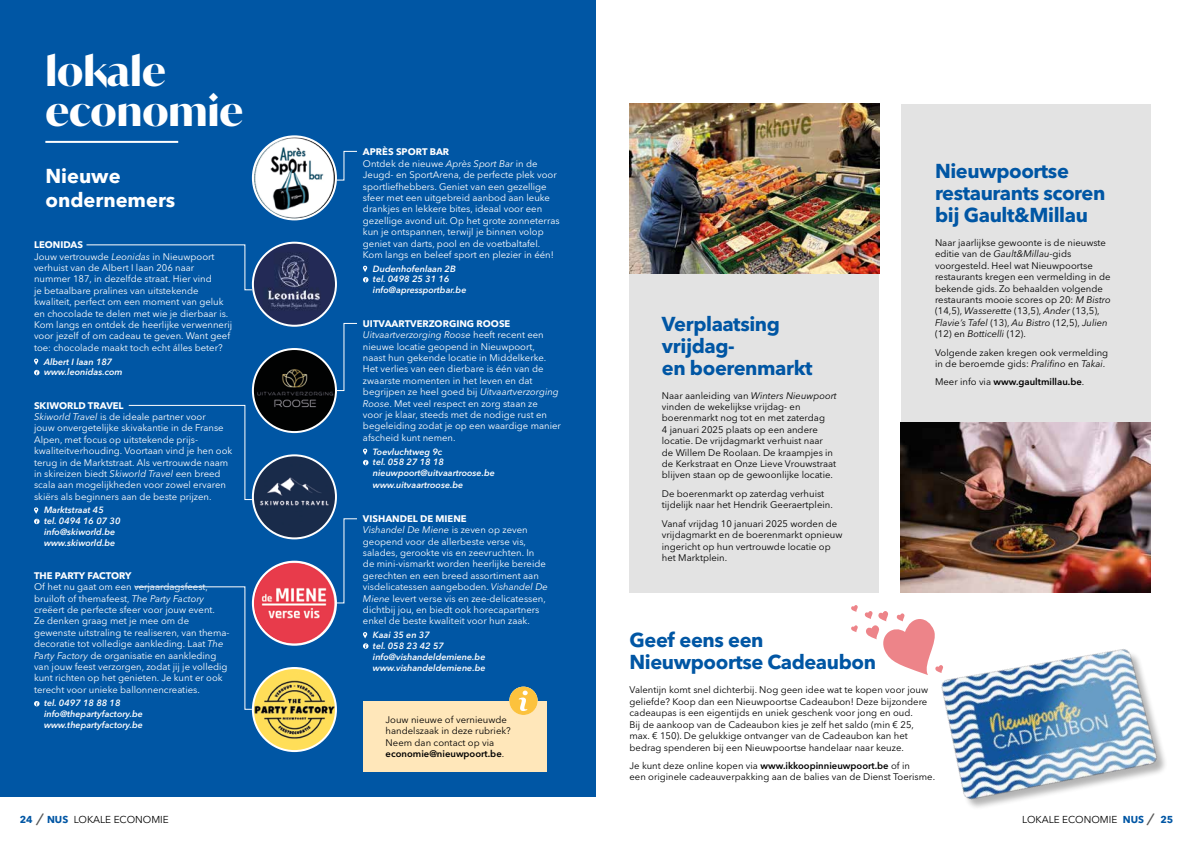
<style>
.page{position:relative;width:1191px;height:842px;background:#fff}
.page>*{position:absolute;margin:0;border:0;box-sizing:border-box;transform-origin:0 0}
.t1{font:700 40px/40px "Ivy Mode";color:#fff}
.t2{font:700 20px/22px "Avenir Next LT Pro";letter-spacing:-.02em;color:#0056a4}
.t3{font:700 20px/24px "Avenir Next LT Pro";color:#fff}
.t4{font:10px "Avenir Next LT Pro";color:#000}
.t5{font:700 10px "Avenir Next LT Pro";color:#0056a4}
.t6{font:9.5px/11.4px "Avenir Next LT Pro";color:#fff}
.t7{font:9.5px/11.4px "Avenir Next LT Pro";color:#000}
.t8{font:600 9.5px "Avenir Next LT Pro";color:#000}
.t9{font:700 9.5px "Avenir Next LT Pro";letter-spacing:-.01em;color:#fff}
.t10{font:italic 600 9px/10.8px "Avenir Next LT Pro";color:#fff}
.s1{font-weight:700}
.s2{font-style:italic}
.s3{font-weight:600}
.s4{font-weight:400}
.s5{font-weight:700;color:#0056a4}
.s6{font-size:16px;color:#575756}
.s7{font-weight:400;font-size:16px;color:#575756}
</style>
<div class="page">
<div style="left:0;top:0;width:595px;height:797px;background:#0056a4"></div>
<svg style="left:34px;top:359px;width:6px;height:16px"></svg>
<svg style="left:34px;top:507px;width:6px;height:17px"></svg>
<svg style="left:34px;top:701px;width:6px;height:5px"></svg>
<svg style="left:363px;top:266px;width:5px;height:16px"></svg>
<svg style="left:363px;top:449px;width:5px;height:16px"></svg>
<svg style="left:363px;top:632px;width:5px;height:17px"></svg>
<div style="left:363px;top:701px;width:183px;height:71px;background:#ffe7ba"></div>
<svg style="left:509px;top:687px;width:28px;height:28px"></svg>
<img style="left:253px;top:137px;width:83px;height:82px;border-radius:41px">
<div style="left:252px;top:135px;width:85px;height:85px;border:2px solid #fff;border-radius:50%"></div>
<img style="left:253px;top:349px;width:83px;height:83px;border-radius:42px">
<div style="left:252px;top:348px;width:85px;height:85px;border:2px solid #fff;border-radius:50%"></div>
<img style="left:253px;top:455px;width:83px;height:83px;border-radius:42px">
<div style="left:252px;top:454px;width:85px;height:85px;border:2px solid #fff;border-radius:50%"></div>
<img style="left:253px;top:243px;width:83px;height:83px;border-radius:42px">
<div style="left:252px;top:242px;width:85px;height:85px;border:2px solid #fff;border-radius:50%"></div>
<img style="left:253px;top:562px;width:83px;height:83px;border-radius:42px">
<div style="left:252px;top:561px;width:85px;height:85px;border:2px solid #fff;border-radius:50%"></div>
<img style="left:253px;top:668px;width:83px;height:83px;border-radius:42px">
<div style="left:252px;top:667px;width:85px;height:85px;border:2px solid #fff;border-radius:50%"></div>
<svg style="left:336px;top:323px;width:21px;height:68px"></svg>
<svg style="left:336px;top:518px;width:21px;height:85px"></svg>
<svg style="left:336px;top:151px;width:21px;height:30px"></svg>
<svg style="left:86px;top:244px;width:166px;height:46px"></svg>
<svg style="left:128px;top:405px;width:124px;height:95px"></svg>
<svg style="left:135px;top:586px;width:117px;height:124px"></svg>
<hr style="left:45px;top:141px;width:133px;height:2px;background:#fff">
<div style="left:629px;top:274px;width:250px;height:318px;background:#e3e3e3"></div>
<div style="left:901px;top:104px;width:250px;height:318px;background:#e3e3e3"></div>
<img style="left:629px;top:104px;width:250px;height:170px">
<img style="left:900px;top:422px;width:251px;height:155px">
<img style="left:900px;top:577px;width:265px;height:231px">
<svg style="left:864px;top:611px;width:79px;height:64px"></svg>
<svg style="left:851px;top:605px;width:7px;height:7px"></svg>
<svg style="left:851px;top:625px;width:7px;height:7px"></svg>
<h1 class="t1" style="left:45px;top:51px;width:199px">lokale economie</h1>
<h2 class="t3" style="left:45px;top:163px;width:131px">Nieuwe ondernemers</h2>
<p class="t6" style="left:34px;top:239px;width:200px"><span class="s1">LEONIDAS<br></span>Jouw vertrouwde <span class="s2">Leonidas</span> in Nieuwpoort verhuist van de Albert I laan 206 naar nummer 187, in dezelfde straat. Hier vind<br>je betaalbare pralines van uitstekende kwaliteit, perfect om een moment van geluk en chocolade te delen met wie je dierbaar is.<br>Kom langs en ontdek de heerlijke verwennerij voor jezelf of om cadeau te geven. Want geef toe: chocolade maakt toch echt álles beter?</p>
<p class="t10" style="left:44px;top:356px;width:80px">Albert I laan 187 www.leonidas.com</p>
<p class="t6" style="left:34px;top:399px;width:200px"><span class="s1">SKIWORLD TRAVEL<br></span><span class="s2">Skiworld Travel</span> is de ideale partner voor<br>jouw onvergetelijke skivakantie in de Franse Alpen, met focus op uitstekende prijs&shy;kwaliteitverhouding. Voortaan vind je hen ook terug in de Marktstraat. Als vertrouwde naam in skireizen biedt <span class="s2">Skiworld Travel</span> een breed scala aan mogelijkheden voor zowel ervaren skiërs als beginners aan de beste prijzen.</p>
<p class="t10" style="left:44px;top:505px;width:78px">Marktstraat 45<br>tel. 0494 16 07 30 info@skiworld.be www.skiworld.be</p>
<p class="t9" style="left:34px;top:570px;width:99px">THE PARTY FACTORY</p>
<p class="t6" style="left:34px;top:581px;width:197px">Of het nu gaat om een verjaardagsfeest, bruiloft of themafeest, <span class="s2">The Party Factory </span>creëert de perfecte sfeer voor jouw event.<br>Ze denken graag met je mee om de gewenste uitstraling te realiseren, van thema&shy;decoratie tot volledige aankleding. Laat <span class="s2">The Party Factory</span> de organisatie en aankleding van jouw feest verzorgen, zodat jij je volledig kunt richten op het genieten. Je kunt er ook terecht voor unieke ballonnencreaties.</p>
<p class="t10" style="left:44px;top:698px;width:100px">tel. 0497 18 88 18 info@thepartyfactory.be www.thepartyfactory.be</p>
<p class="t6" style="left:363px;top:146px;width:198px"><span class="s1">APRÈS SPORT BAR<br></span>Ontdek de nieuwe <span class="s2">Après Sport Bar</span> in de Jeugd- en SportArena, de perfecte plek voor sportliefhebbers. Geniet van een gezellige sfeer met een uitgebreid aanbod aan leuke drankjes en lekkere bites, ideaal voor een gezellige avond uit. Op het grote zonneterras kun je ontspannen, terwijl je binnen volop geniet van darts, pool en de voetbaltafel.<br>Kom langs en beleef sport en plezier in één!</p>
<p class="t10" style="left:373px;top:263px;width:95px">Dudenhofenlaan 2B tel. 0498 25 31 16 info@apressportbar.be</p>
<p class="t6" style="left:363px;top:318px;width:199px"><span class="s1">UITVAARTVERZORGING ROOSE </span><span class="s2">Uitvaartverzorging Roose</span> heeft recent een nieuwe locatie geopend in Nieuwpoort,<br>naast hun gekende locatie in Middelkerke.<br>Het verlies van een dierbare is één van de zwaarste momenten in het leven en dat begrijpen ze heel goed bij <span class="s2">Uitvaartverzorging Roose</span>. Met veel respect en zorg staan ze<br>voor je klaar, steeds met de nodige rust en begeleiding zodat je op een waardige manier afscheid kunt nemen.</p>
<p class="t10" style="left:373px;top:446px;width:123px">Toevluchtweg 9c<br>tel. 058 27 18 18 nieuwpoort@uitvaartroose.be www.uitvaartroose.be</p>
<p class="t6" style="left:363px;top:513px;width:186px"><span class="s1">VISHANDEL DE MIENE<br></span><span class="s2">Vishandel De Miene</span> is zeven op zeven geopend voor de allerbeste verse vis, salades, gerookte vis en zeevruchten. In de mini-vismarkt worden heerlijke bereide gerechten en een breed assortiment aan visdelicatessen aangeboden. <span class="s2">Vishandel De Miene</span> levert verse vis en zee-delicatessen, dichtbij jou, en biedt ook horecapartners enkel de beste kwaliteit voor hun zaak.</p>
<p class="t10" style="left:373px;top:629px;width:114px">Kaai 35 en 37<br>tel. 058 23 42 57 info@vishandeldemiene.be www.vishandeldemiene.be</p>
<p class="t7" style="left:386px;top:714px;width:127px">Jouw nieuwe of vernieuwde handelszaak in deze rubriek?<br>Neem dan contact op via <span class="s3">economie@nieuwpoort.be</span>.</p>
<h2 class="t2" style="left:662px;top:312px;width:152px">Verplaatsing vrijdag-<br>en boerenmarkt</h2>
<p class="t7" style="left:662px;top:390px;width:176px">Naar aanleiding van <span class="s2">Winters Nieuwpoort </span>vinden de wekelijkse vrijdag- en boerenmarkt nog tot en met zaterdag<br>4 januari 2025 plaats op een andere locatie. De vrijdagmarkt verhuist naar<br>de Willem De Roolaan. De kraampjes in de Kerkstraat en Onze Lieve Vrouwstraat blijven staan op de gewoonlijke locatie.</p>
<p class="t7" style="left:662px;top:488px;width:172px">De boerenmarkt op zaterdag verhuist tijdelijk naar het Hendrik Geeraertplein.</p>
<p class="t7" style="left:662px;top:518px;width:182px">Vanaf vrijdag 10 januari 2025 worden de vrijdagmarkt en de boerenmarkt opnieuw ingericht op hun vertrouwde locatie op het Marktplein.</p>
<h2 class="t2" style="left:935px;top:160px;width:172px">Nieuwpoortse restaurants scoren bij Gault&amp;Millau</h2>
<p class="t7" style="left:935px;top:237px;width:177px">Naar jaarlijkse gewoonte is de nieuwste editie van de <span class="s2">Gault&amp;Millau</span>-gids voorgesteld. Heel wat Nieuwpoortse restaurants kregen een vermelding in de bekende gids. Zo behaalden volgende restaurants mooie scores op 20: <span class="s2">M Bistro </span>(14,5), <span class="s2">Wasserette</span> (13,5), <span class="s2">Ander</span> (13,5), <span class="s2">Flavie’s Tafel</span> (13), <span class="s2">Au Bistro</span> (12,5), <span class="s2">Julien </span>(12) en <span class="s2">Botticelli</span> (12).</p>
<p class="t7" style="left:935px;top:347px;width:175px">Volgende zaken kregen ook vermelding in de beroemde gids: <span class="s2">Pralifino</span> en <span class="s2">Takai</span>.</p>
<p class="t8" style="left:935px;top:376px;width:151px"><span class="s4">Meer info via</span> www.gaultmillau.be<span class="s4">.</span></p>
<h2 class="t2" style="left:629px;top:629px;width:248px">Geef eens een<br>Nieuwpoortse Cadeaubon</h2>
<p class="t7" style="left:629px;top:684px;width:300px">Valentijn komt snel dichterbij. Nog geen idee wat te kopen voor jouw geliefde? Koop dan een Nieuwpoortse Cadeaubon! Deze bijzondere cadeaupas is een eigentijds en uniek geschenk voor jong en oud.<br>Bij de aankoop van de Cadeaubon kies je zelf het saldo (min € 25, max. € 150). De gelukkige ontvanger van de Cadeaubon kan het bedrag spenderen bij een Nieuwpoortse handelaar naar keuze.</p>
<p class="t7" style="left:629px;top:760px;width:307px">Je kunt deze online kopen via <span class="s3">www.ikkoopinnieuwpoort.be</span> of in<br>een originele cadeauverpakking aan de balies van de Dienst Toerisme.</p>
<p class="t4" style="left:20px;top:813px;width:150px"><span class="s5">24</span> <span class="s6">/</span> <span class="s5">NUS</span> LOKALE ECONOMIE</p>
<p class="t5" style="left:1122px;top:813px;width:52px">NUS <span class="s7">/</span> 25</p>
<p class="t4" style="left:1022px;top:813px;width:96px">LOKALE ECONOMIE</p>
</div>
